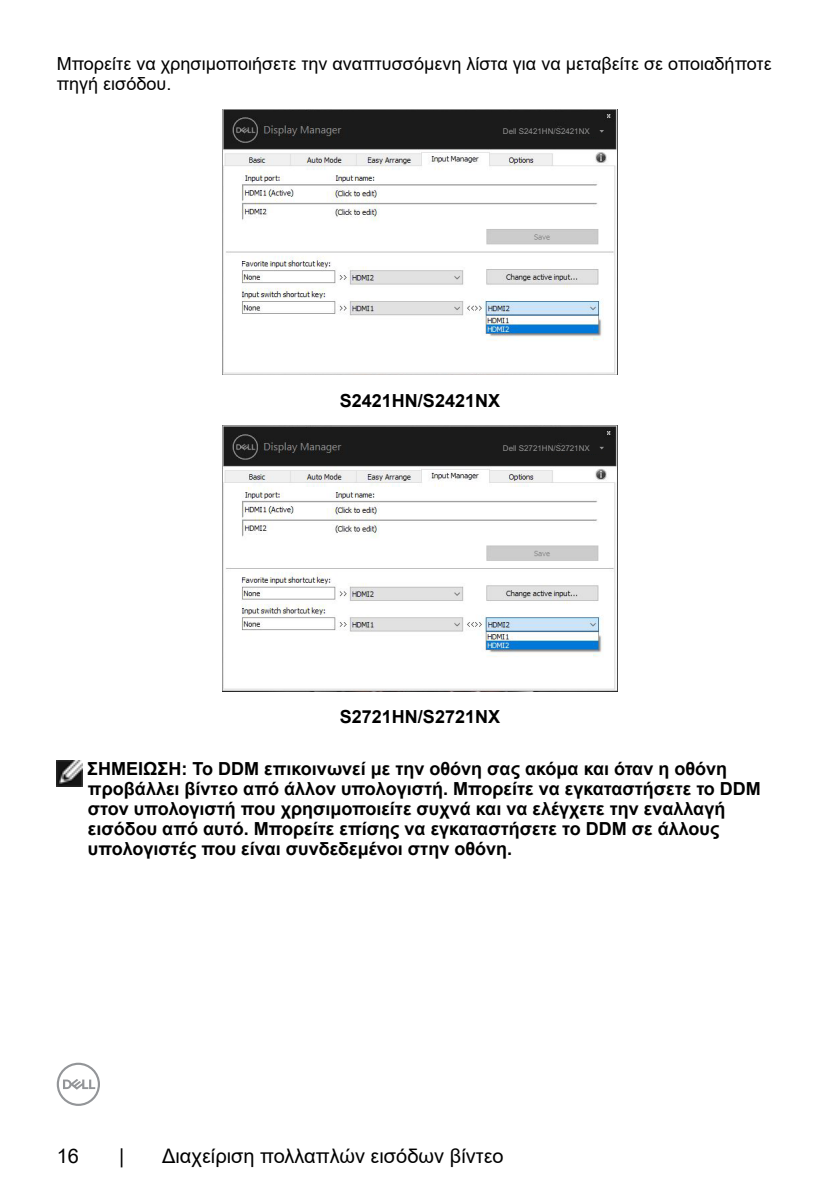
<style>
.page{position:relative;width:840px;height:1191px;background:#fff}
.page>*{position:absolute;margin:0;border:0;box-sizing:border-box;transform-origin:0 0}
.t1{font:20px "Arial";color:#000}
.t2{font:700 18px/20px "Arial";color:#000}
.t3{font:18px/20px "Arial";color:#000}
.t4{font:8px "Arial";color:#939393}
</style>
<div class="page">
<svg style="left:57px;top:1062px;width:43px;height:44px"></svg>
<img style="left:223px;top:109px;width:393px;height:266px">
<div style="left:519px;top:127px;width:86px;height:10px;background:#1b1b1b"></div>
<img style="left:223px;top:426px;width:393px;height:265px">
<div style="left:519px;top:444px;width:86px;height:9px;background:#1b1b1b"></div>
<img style="left:57px;top:760px;width:25px;height:26px">
<p class="t3" style="left:57px;top:53px;width:716px">Μπορείτε να χρησιμοποιήσετε την αναπτυσσόμενη λίστα για να μεταβείτε σε οποιαδήποτε πηγή εισόδου.</p>
<p class="t4" style="left:502px;top:126px;width:88px">Dell S2421HN/S2421NX</p>
<p class="t2" style="left:339px;top:390px;width:162px">S2421HN/S2421NX</p>
<p class="t4" style="left:502px;top:443px;width:88px">Dell S2721HN/S2721NX</p>
<p class="t2" style="left:339px;top:707px;width:162px">S2721HN/S2721NX</p>
<p class="t2" style="left:87px;top:758px;width:674px">ΣΗΜΕΙΩΣΗ: Το DDM επικοινωνεί με την οθόνη σας ακόμα και όταν η οθόνη προβάλλει βίντεο από άλλον υπολογιστή. Μπορείτε να εγκαταστήσετε το DDM στον υπολογιστή που χρησιμοποιείτε συχνά και να ελέγχετε την εναλλαγή εισόδου από αυτό. Μπορείτε επίσης να εγκαταστήσετε το DDM σε άλλους υπολογιστές που είναι συνδεδεμένοι στην οθόνη.</p>
<p class="t1" style="left:57px;top:1141px;width:24px">16</p>
<p class="t1" style="left:119px;top:1141px;width:7px">|</p>
<p class="t1" style="left:162px;top:1141px;width:343px">Διαχείριση πολλαπλών εισόδων βίντεο</p>
</div>
